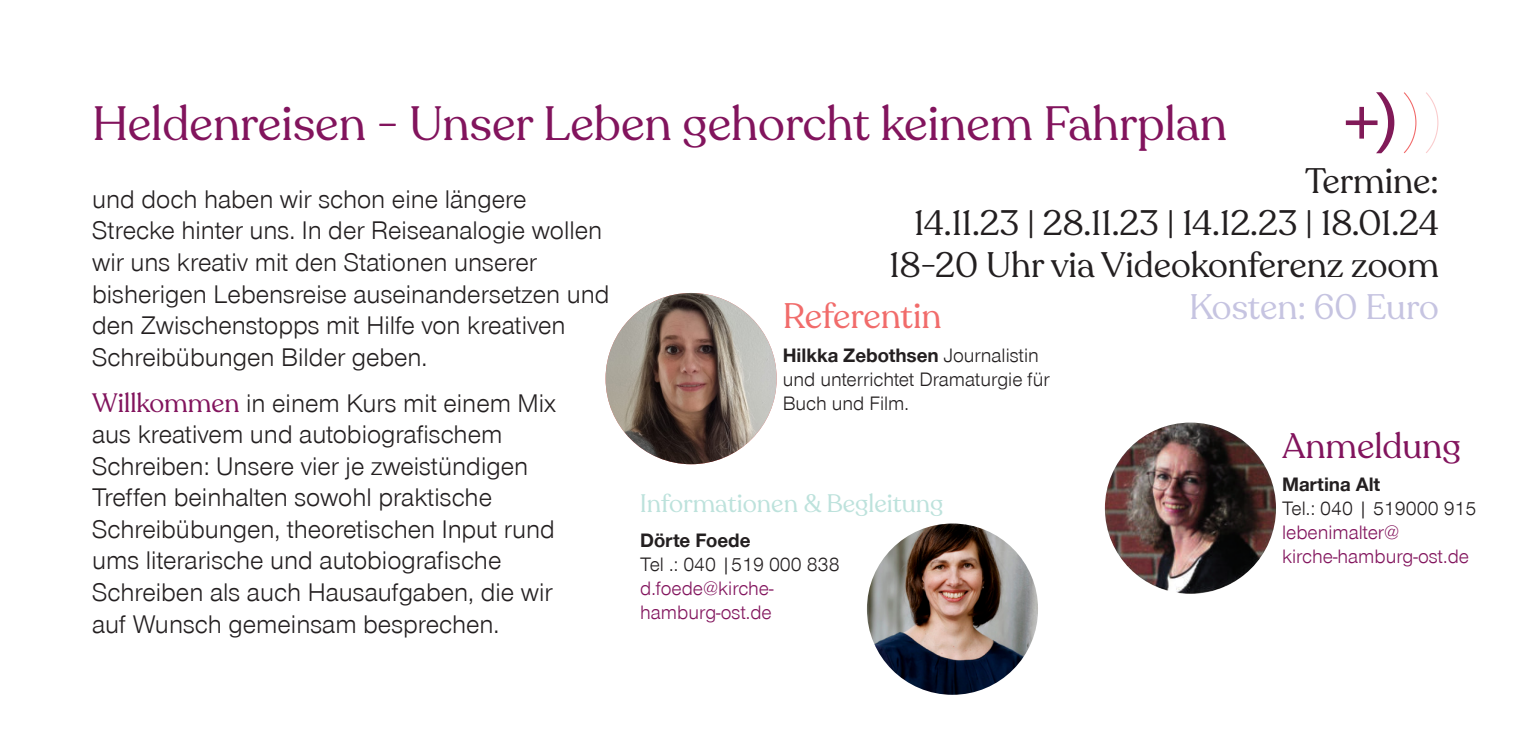
<style>
.page{position:relative;width:1531px;height:752px;background:#fff}
.page>*{position:absolute;margin:0;border:0;box-sizing:border-box;transform-origin:0 0}
.t1{font:47.5px "Recoleta";color:#82145d}
.t2{font:35px "Recoleta";color:#231f20}
.t3{font:35px "Recoleta";letter-spacing:-.005em;color:#c6c4e1}
.t4{font:35px "Recoleta";color:#f16c6b}
.t5{font:35px "Recoleta";color:#82145d}
.t6{font:26.25px/31.5px "Nordelbica";color:#231f20}
.t7{font:25px "Recoleta";color:#bde2dc}
.t8{font:20px/24px "Nordelbica";color:#231f20}
.t9{font:20px "Nordelbica";color:#82145d}
.t10{font:700 20px "Nordelbica";color:#231f20}
.s1{font-family:"Recoleta";color:#82145d}
.s2{font-weight:700}
</style>
<div class="page">
<img style="left:1105px;top:422px;width:171px;height:171px;border-radius:86px">
<img style="left:605px;top:293px;width:172px;height:171px;border-radius:86px">
<img style="left:867px;top:523px;width:171px;height:171px;border-radius:86px">
<svg style="left:1403px;top:92px;width:14px;height:61px"></svg>
<svg style="left:1426px;top:92px;width:12px;height:61px"></svg>
<svg style="left:1346px;top:92px;width:48px;height:61px"></svg>
<p class="t1" style="left:92px;top:94px;width:1136px">Heldenreisen - Unser Leben gehorcht keinem Fahrplan</p>
<p class="t6" style="left:92px;top:183px;width:519px">und doch haben wir schon eine längere Strecke hinter uns. In der Reiseanalogie wollen wir uns kreativ mit den Stationen unserer bisherigen Lebensreise auseinandersetzen und den Zwischenstopps mit Hilfe von kreativen Schreibübungen Bilder geben.</p>
<p class="t6" style="left:92px;top:387px;width:465px"><span class="s1">Willkommen</span> in einem Kurs mit einem Mix</p>
<p class="t6" style="left:92px;top:419px;width:412px">aus kreativem und autobiografischem</p>
<p class="t6" style="left:92px;top:450px;width:437px">Schreiben: Unsere vier je zweistündigen</p>
<p class="t6" style="left:92px;top:482px;width:464px">Treffen beinhalten sowohl praktische<br>Schreibübungen, theoretischen Input rund</p>
<p class="t6" style="left:92px;top:545px;width:411px">ums literarische und autobiografische</p>
<p class="t6" style="left:92px;top:576px;width:462px">Schreiben als auch Hausaufgaben, die wir</p>
<p class="t6" style="left:92px;top:608px;width:409px">auf Wunsch gemeinsam besprechen.</p>
<p class="t2" style="left:1305px;top:159px;width:135px">Termine:</p>
<p class="t2" style="left:914px;top:201px;width:526px">14.11.23 | 28.11.23 | 14.12.23 | 18.01.24</p>
<p class="t2" style="left:889px;top:243px;width:551px">18-20 Uhr via Videokonferenz zoom</p>
<p class="t4" style="left:783px;top:294px;width:160px">Referentin</p>
<p class="t3" style="left:1189px;top:285px;width:251px">Kosten: 60 Euro</p>
<p class="t8" style="left:783px;top:343px;width:268px"><span class="s2">Hilkka Zebothsen</span> Journalistin und unterrichtet Dramaturgie für<br>Buch und Film.</p>
<p class="t7" style="left:640px;top:488px;width:305px">Informationen &amp; Begleitung</p>
<p class="t10" style="left:640px;top:528px;width:112px">Dörte Foede</p>
<p class="t8" style="left:640px;top:552px;width:201px">Tel .: 040 |519 000 838</p>
<p class="t9" style="left:640px;top:577px;width:135px">d.foede@kirche-</p>
<p class="t9" style="left:640px;top:601px;width:133px">hamburg-ost.de</p>
<p class="t5" style="left:1282px;top:424px;width:180px">Anmeldung</p>
<p class="t10" style="left:1282px;top:472px;width:100px">Martina Alt</p>
<p class="t8" style="left:1282px;top:496px;width:196px">Tel.: 040 | 519000 915</p>
<p class="t9" style="left:1282px;top:521px;width:119px">lebenimalter@</p>
<p class="t9" style="left:1282px;top:545px;width:189px">kirche-hamburg-ost.de</p>
</div>
